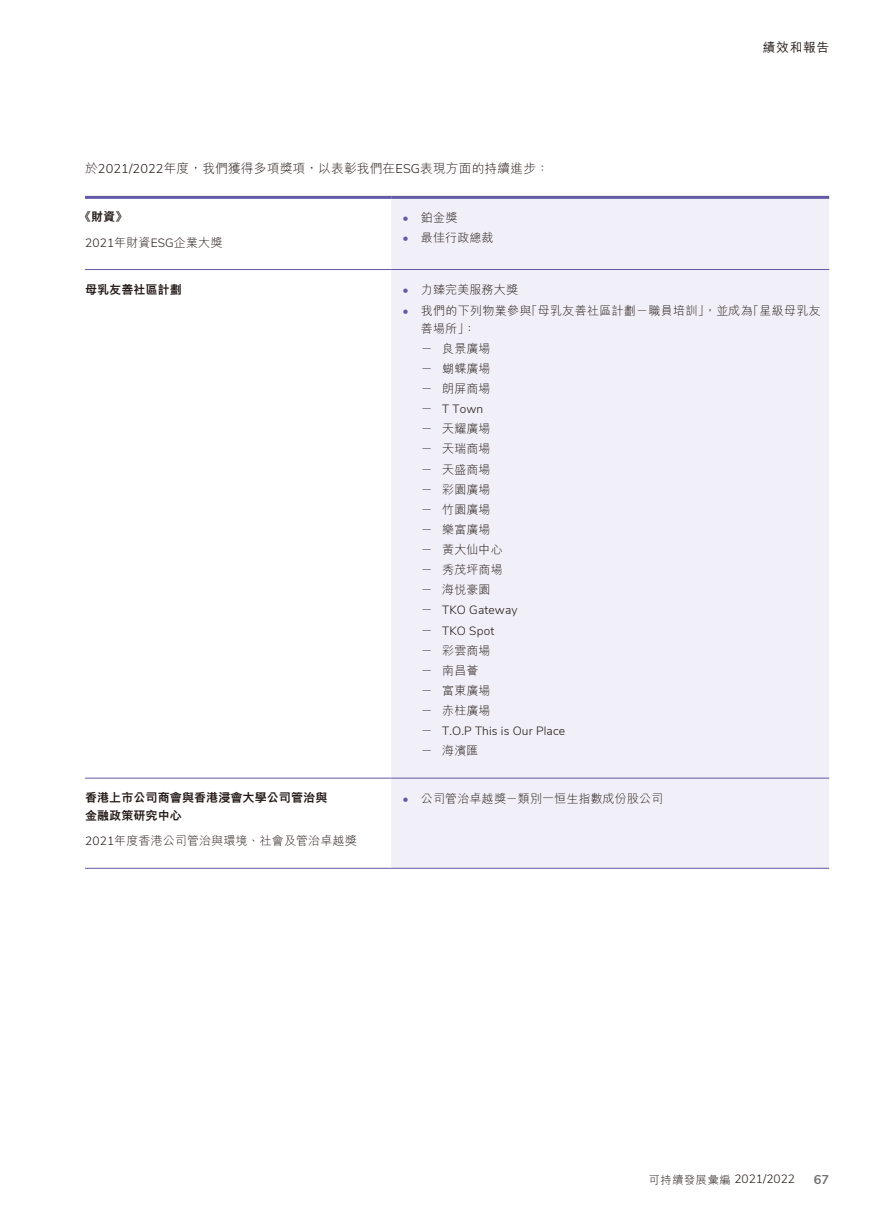
<style>
.page{position:relative;width:893px;height:1212px;background:#fff}
.page>*{position:absolute;margin:0;border:0;box-sizing:border-box;transform-origin:0 0}
.t1{font:300 12.75px "M Hei HK";letter-spacing:.01em;color:#231916}
.t2{font:500 12.75px "M Hei HK";letter-spacing:.05em;color:#231916}
.t3{font:700 12.75px "Nunito Sans";color:#727272}
.t4{font:300 12px/20.1px "M Hei HK";letter-spacing:.01em;color:#231916}
.t5{font:300 12px/20.1px "Nunito Sans";letter-spacing:.01em;color:#231916}
.t6{font:800 12px/18px "M Hei HK";letter-spacing:.01em;color:#231916}
.s1{font-family:"Nunito Sans"}
.s2{font-family:"M Hei HK"}
.s3{font-family:"Nunito Sans";color:#635aa5}
.s4{font-family:"M Hei HK";font-size:11.25px}
</style>
<div class="page">
<div style="left:391px;top:199px;width:438px;height:669px;background:#f1eff7"></div>
<hr style="left:85px;top:269px;width:306px;height:1px;background:#635aa5">
<hr style="left:391px;top:269px;width:438px;height:1px;background:#635aa5">
<hr style="left:85px;top:778px;width:306px;height:1px;background:#635aa5">
<hr style="left:391px;top:778px;width:438px;height:1px;background:#635aa5">
<hr style="left:85px;top:868px;width:306px;height:1px;background:#635aa5">
<hr style="left:391px;top:868px;width:438px;height:1px;background:#635aa5">
<hr style="left:85px;top:196px;width:306px;height:3px;background:#635aa5">
<hr style="left:391px;top:196px;width:438px;height:3px;background:#635aa5">
<p class="t1" style="left:85px;top:159px;width:465px">於<span class="s1">2021/2022</span>年度，我們獲得多項獎項，以表彰我們在<span class="s1">ESG</span>表現方面的持續進步：</p>
<p class="t6" style="left:79px;top:208px;width:50px">《財資》</p>
<p class="t5" style="left:85px;top:232px;width:139px">2021<span class="s2">年財資</span>ESG<span class="s2">企業大獎</span></p>
<p class="t4" style="left:403px;top:207px;width:56px"><span class="s3">•</span> 鉑金獎</p>
<p class="t4" style="left:403px;top:228px;width:93px"><span class="s3">•</span> 最佳行政總裁</p>
<p class="t2" style="left:763px;top:38px;width:68px">績效和報告</p>
<p class="t6" style="left:85px;top:280px;width:98px">母乳友善社區計劃</p>
<p class="t4" style="left:403px;top:280px;width:117px"><span class="s3">•</span> 力臻完美服務大獎</p>
<p class="t4" style="left:421px;top:301px;width:401px;line-height:18px;text-indent:-18px"><span class="s3">•</span> 我們的下列物業參與「母乳友善社區計劃－職員培訓」，並成為「星級母乳友善場所」：</p>
<p class="t4" style="left:421px;top:338px;width:71px;text-align:justify">－ 良景廣場－ 蝴蝶廣場－ 朗屏商場</p>
<p class="t5" style="left:421px;top:398px;width:64px"><span class="s2">－</span> T Town</p>
<p class="t4" style="left:421px;top:418px;width:83px">－ 天耀廣場－ 天瑞商場－ 天盛商場－ 彩園廣場－ 竹園廣場－ 樂富廣場－ 黃大仙中心－ 秀茂坪商場－ 海悅豪園</p>
<p class="t5" style="left:421px;top:599px;width:98px"><span class="s2">－</span> TKO Gateway<span class="s2">－</span> TKO Spot</p>
<p class="t4" style="left:421px;top:640px;width:71px">－ 彩雲商場－ 南昌薈－ 富東廣場－ 赤柱廣場</p>
<p class="t5" style="left:421px;top:720px;width:146px"><span class="s2">－</span> T.O.P This is Our Place</p>
<p class="t4" style="left:421px;top:740px;width:59px">－ 海濱匯</p>
<p class="t6" style="left:85px;top:788px;width:244px">香港上市公司商會與香港浸會大學公司管治與金融政策研究中心</p>
<p class="t4" style="left:85px;top:830px;width:273px"><span class="s1">2021</span>年度香港公司管治與環境、社會及管治卓越獎</p>
<p class="t4" style="left:403px;top:788px;width:262px"><span class="s3">•</span> 公司管治卓越獎－類別一恒生指數成份股公司</p>
<p class="t5" style="left:649px;top:1168px;width:148px"><span class="s4">可持續發展彙編</span> 2021/2022</p>
<p class="t3" style="left:814px;top:1170px;width:17px">67</p>
</div>
